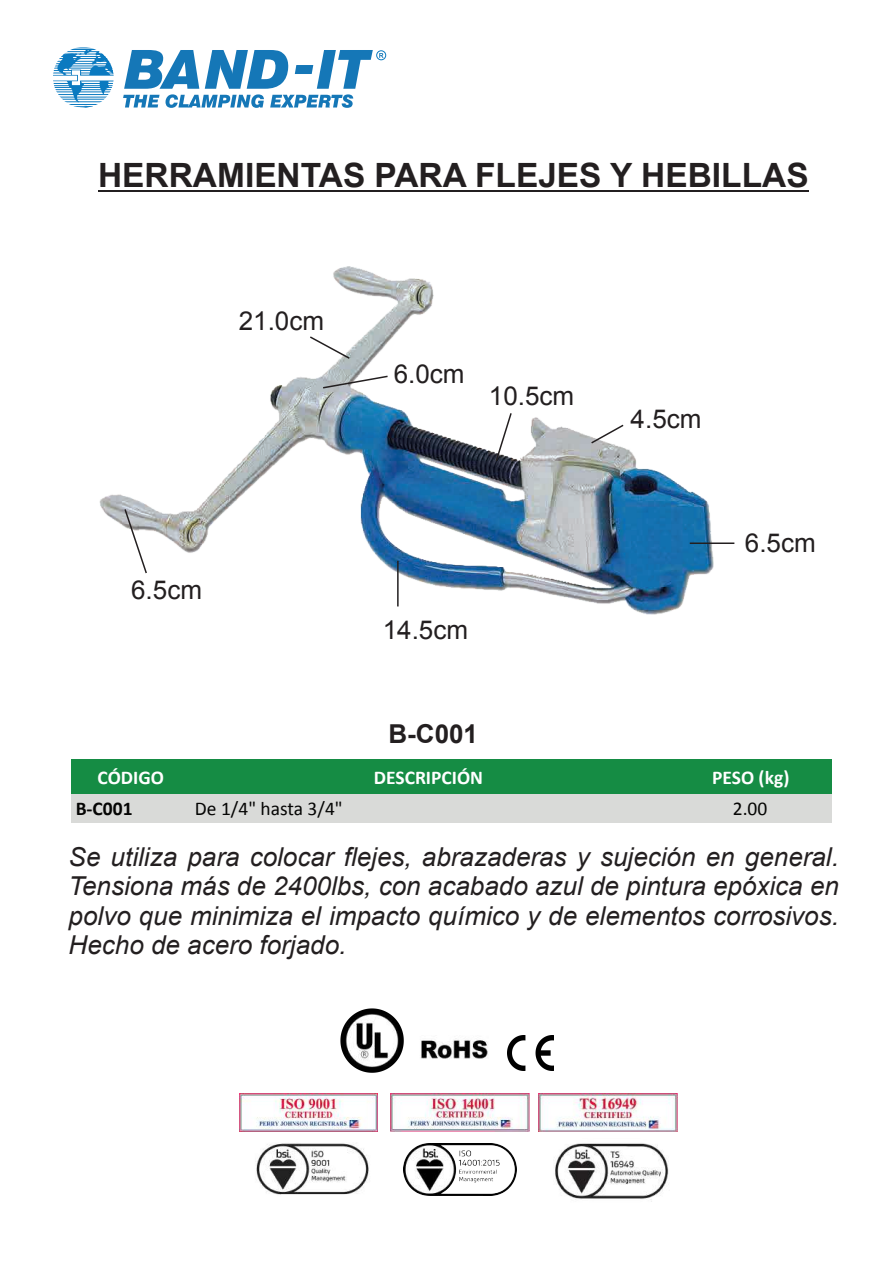
<style>
.page{position:relative;width:893px;height:1263px;background:#fff}
.page>*{position:absolute;margin:0;border:0;box-sizing:border-box;transform-origin:0 0}
.t1{font:700 33.45px "Arial";color:#231f20}
.t2{font:italic 26.1px/29.1px "Arial";color:#231f20;text-align:justify}
.t3{font:26.1px "Arial";color:#231f20}
.t4{font:700 26.1px "Arial";color:#231f20}
.t5{font:700 19.5px "Calibri";color:#fff}
.t6{font:19.5px "Calibri";color:#050504}
.t7{font:700 19.5px "Calibri";color:#050504}
</style>
<div class="page">
<div style="left:376px;top:50px;width:10px;height:10px;border:1px solid #0b7ac0;border-radius:50%"></div>
<svg style="left:379px;top:53px;width:5px;height:5px"></svg>
<svg style="left:123px;top:50px;width:250px;height:58px"></svg>
<svg style="left:53px;top:48px;width:61px;height:60px"></svg>
<hr style="left:98px;top:190px;width:711px;height:2px;background:#231f20">
<div style="left:71px;top:759px;width:763px;height:36px;background:#158c44"></div>
<hr style="left:833px;top:759px;width:3px;height:36px;background:#fff">
<div style="left:71px;top:794px;width:763px;height:29px;background:#d9dad8"></div>
<hr style="left:833px;top:794px;width:3px;height:29px;background:#fff">
<img style="left:100px;top:267px;width:614px;height:347px">
<svg style="left:308px;top:335px;width:43px;height:25px"></svg>
<svg style="left:123px;top:507px;width:25px;height:68px"></svg>
<hr style="left:397px;top:561px;width:2px;height:45px;background:#231f20">
<hr style="left:690px;top:542px;width:44px;height:2px;background:#231f20">
<svg style="left:590px;top:423px;width:35px;height:22px"></svg>
<svg style="left:494px;top:411px;width:19px;height:52px"></svg>
<svg style="left:321px;top:375px;width:68px;height:14px"></svg>
<img style="left:240px;top:1094px;width:138px;height:37px">
<img style="left:256px;top:1143px;width:113px;height:52px">
<img style="left:555px;top:1143px;width:114px;height:59px">
<img style="left:391px;top:1094px;width:138px;height:37px">
<img style="left:539px;top:1093px;width:138px;height:38px">
<img style="left:404px;top:1144px;width:112px;height:51px">
<img style="left:507px;top:1035px;width:46px;height:35px">
<img style="left:420px;top:1040px;width:68px;height:19px">
<img style="left:340px;top:1009px;width:64px;height:63px">
<p class="t1" style="left:98px;top:153px;width:712px">HERRAMIENTAS PARA FLEJES Y HEBILLAS</p>
<p class="t3" style="left:239px;top:304px;width:87px">21.0cm</p>
<p class="t3" style="left:394px;top:357px;width:72px">6.0cm</p>
<p class="t3" style="left:489px;top:379px;width:87px">10.5cm</p>
<p class="t3" style="left:131px;top:573px;width:72px">6.5cm</p>
<p class="t5" style="left:98px;top:765px;width:68px">ÓC D GI O</p>
<p class="t3" style="left:383px;top:613px;width:87px">14.5cm</p>
<p class="t4" style="left:388px;top:716px;width:91px">B-C001</p>
<p class="t5" style="left:374px;top:765px;width:111px">D ÓICPIRCSE N</p>
<p class="t3" style="left:631px;top:402px;width:72px">4.5cm</p>
<p class="t3" style="left:745px;top:526px;width:72px">6.5cm</p>
<p class="t5" style="left:712px;top:765px;width:79px">OSEP ) gk (</p>
<p class="t7" style="left:76px;top:796px;width:58px">B-C001</p>
<p class="t6" style="left:195px;top:796px;width:149px">De 1/4" hasta 3/4"</p>
<p class="t6" style="left:733px;top:796px;width:36px">2.00</p>
<p class="t2" style="left:69px;top:843px;width:772px">Se utiliza para colocar flejes, abrazaderas y sujeción en general.<br>Tensiona más de 2400lbs, con acabado azul de pintura epóxica en polvo que minimiza el impacto químico y de elementos corrosivos.<br>Hecho de acero forjado.</p>
</div>
